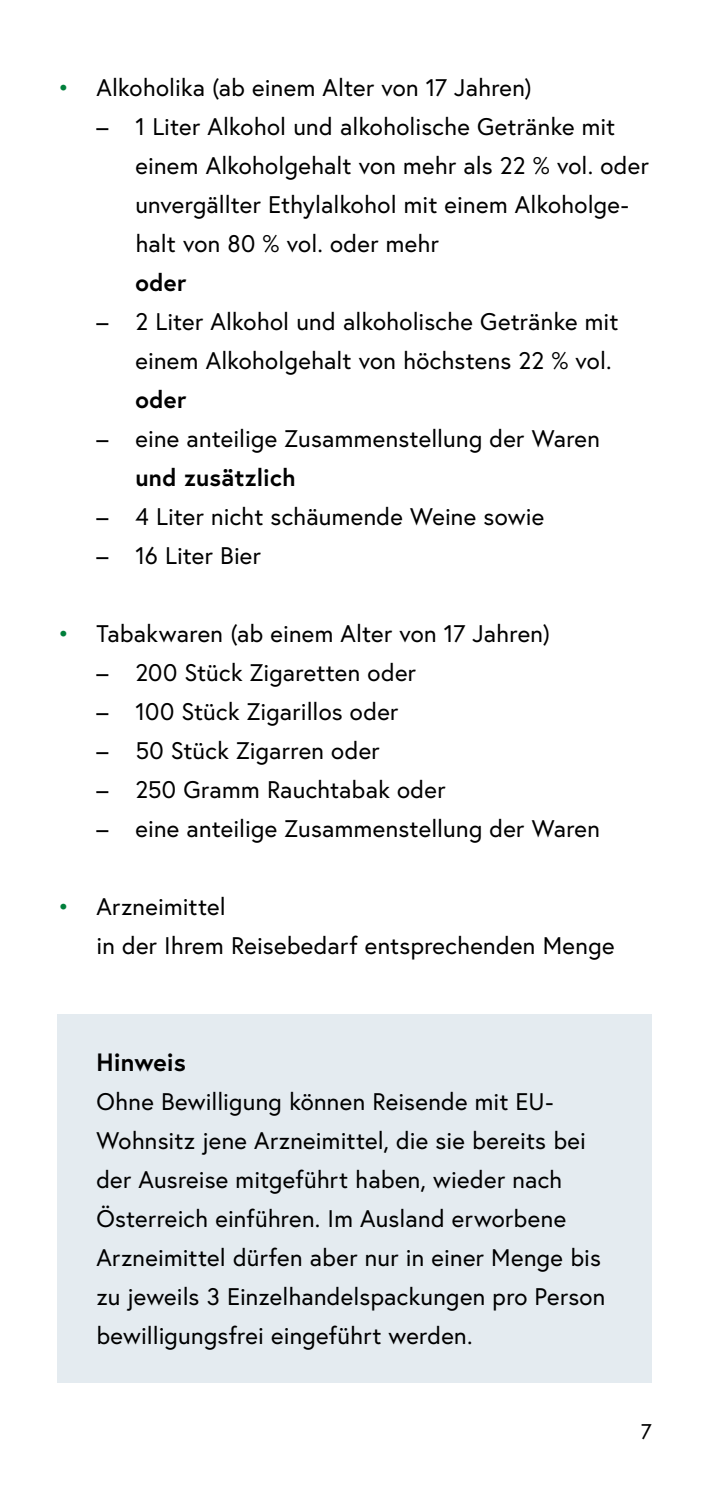
<style>
.page{position:relative;width:709px;height:1489px;background:#fff}
.page>*{position:absolute;margin:0;border:0;box-sizing:border-box;transform-origin:0 0}
.t1{font:700 25px "Europa Austria";color:#000}
.t2{font:24px/39px "Europa Austria";letter-spacing:.01em;color:#000}
.t3{font:24px "Europa Austria";color:#007f3b}
.t4{font:21.25px "Europa Austria";color:#000}
.s1{color:#007f3b}
.s2{font-weight:700}
</style>
<div class="page">
<div style="left:57px;top:1014px;width:594px;height:369px;background:#e4ebf0"></div>
<p class="t2" style="left:57px;top:68px;width:476px"><span class="s1">•</span> Alkoholika (ab einem Alter von 17 Jahren)</p>
<p class="t2" style="left:135px;top:107px;width:515px;text-indent:-39px">– 1 Liter Alkohol und alkoholische Getränke mit einem Alkoholgehalt von mehr als 22 % vol. oder unvergällter Ethylalkohol mit einem Alkoholge&shy;halt von 80 % vol. oder mehr<br><span class="s2">oder</span></p>
<p class="t2" style="left:135px;top:302px;width:484px;text-indent:-39px">– 2 Liter Alkohol und alkoholische Getränke mit einem Alkoholgehalt von höchstens 22 % vol. <span class="s2">oder</span></p>
<p class="t2" style="left:135px;top:419px;width:466px;text-indent:-39px">– eine anteilige Zusammenstellung der Waren <span class="s2">und zusätzlich</span></p>
<p class="t2" style="left:96px;top:497px;width:449px">– 4 Liter nicht schäumende Weine sowie</p>
<p class="t2" style="left:96px;top:536px;width:166px">– 16 Liter Bier</p>
<p class="t2" style="left:57px;top:614px;width:494px"><span class="s1">•</span> Tabakwaren (ab einem Alter von 17 Jahren)</p>
<p class="t2" style="left:96px;top:653px;width:321px">– 200 Stück Zigaretten oder</p>
<p class="t2" style="left:96px;top:692px;width:303px">– 100 Stück Zigarillos oder</p>
<p class="t2" style="left:96px;top:731px;width:285px">– 50 Stück Zigarren oder</p>
<p class="t2" style="left:96px;top:770px;width:351px">– 250 Gramm Rauchtabak oder</p>
<p class="t2" style="left:96px;top:809px;width:505px">– eine anteilige Zusammenstellung der Waren</p>
<p class="t3" style="left:57px;top:891px;width:14px">•</p>
<p class="t2" style="left:96px;top:887px;width:519px">Arzneimittel<br>in der Ihrem Reisebedarf entsprechenden Menge</p>
<p class="t1" style="left:96px;top:1045px;width:91px">Hinweis</p>
<p class="t2" style="left:96px;top:1081px;width:510px">Ohne Bewilligung können Reisende mit EU-Wohnsitz jene Arzneimittel, die sie bereits bei der Ausreise mitgeführt haben, wieder nach Österreich einführen. Im Ausland erworbene Arzneimittel dürfen aber nur in einer Menge bis zu jeweils 3 Einzelhandelspackungen pro Person bewilligungsfrei eingeführt werden.</p>
<p class="t4" style="left:641px;top:1417px;width:12px">7</p>
</div>
